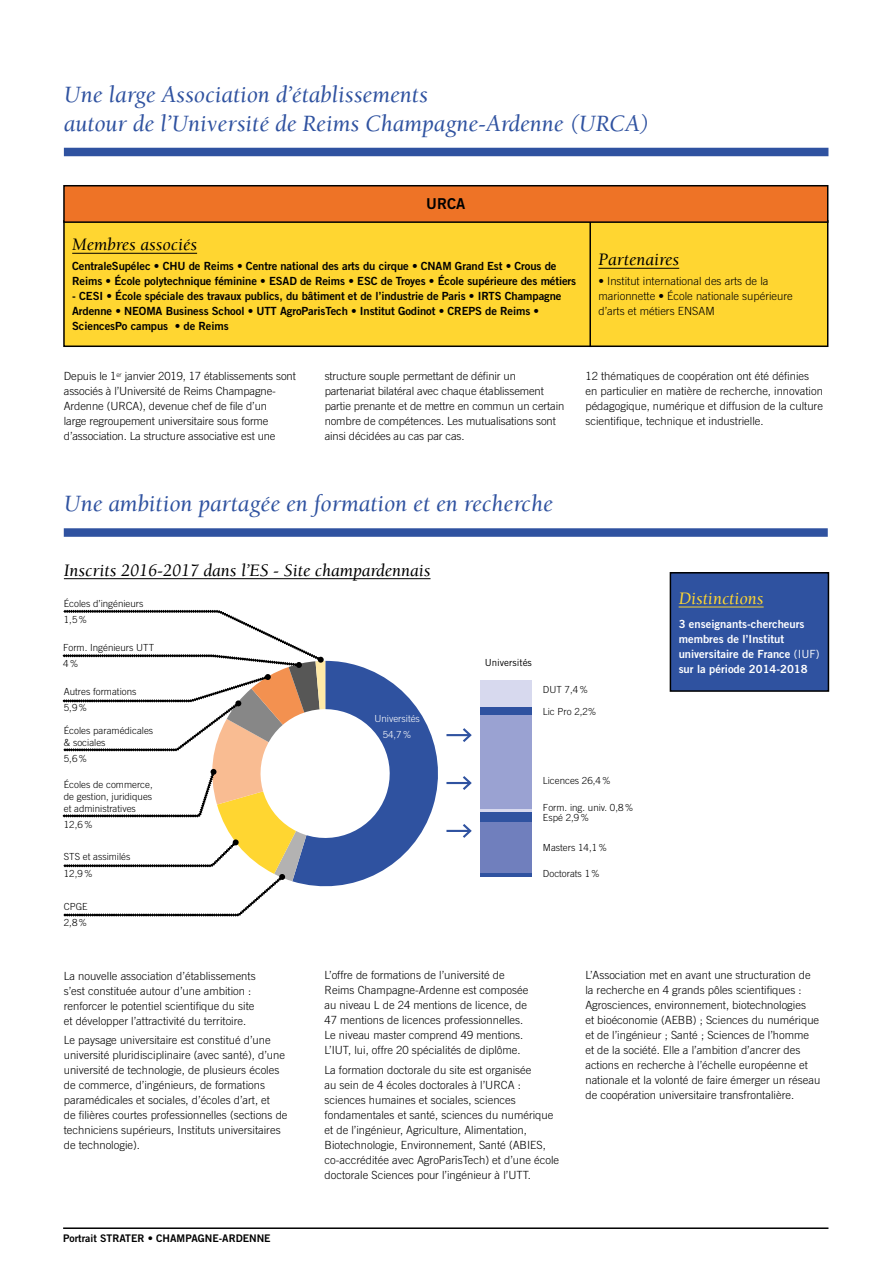
<style>
.page{position:relative;width:893px;height:1263px;background:#fff}
.page>*{position:absolute;margin:0;border:0;box-sizing:border-box;transform-origin:0 0}
.t1{font:italic 24px/28.8px "Berkeley Std";color:#2f52a0}
.t2{font:italic 18px "Berkeley Std";color:#000}
.t3{font:italic 18px "Berkeley Std";color:#ffd631}
.t4{font:15px "Trade Gothic LT Std Bd 2";color:#000}
.t5{font:300 11.25px/15px "Trade Gothic LT Std";color:#000}
.t6{font:11.25px/15px "Trade Gothic LT Std Bd 2";letter-spacing:-.01em;color:#000}
.t7{font:11.25px/15px "Trade Gothic LT Std Bd 2";color:#fff}
.t8{font:10.5px "Trade Gothic LT Std Bd 2";color:#000}
.t9{font:300 9.75px/16.2px "Trade Gothic LT Std";color:#000}
.t10{font:300 9.75px/16.2px "Trade Gothic LT Std";color:#fff;text-align:center}
.t11{font:9.75px "Trade Gothic LT Std";color:#000}
.s1{font-family:"Trade Gothic LT Std"}
</style>
<div class="page">
<hr style="left:446px;top:782px;width:24px;height:2px;background:#2f52a0">
<svg style="left:460px;top:776px;width:12px;height:14px"></svg>
<hr style="left:446px;top:734px;width:24px;height:2px;background:#2f52a0">
<svg style="left:460px;top:728px;width:12px;height:14px"></svg>
<hr style="left:446px;top:830px;width:24px;height:2px;background:#2f52a0">
<svg style="left:460px;top:824px;width:12px;height:14px"></svg>
<div style="left:670px;top:573px;width:158px;height:118px;background:#2f52a0"></div>
<hr style="left:679px;top:607px;width:85px;height:1px;background:#ffd631">
<div style="left:670px;top:572px;width:159px;height:120px;border:2px solid #000"></div>
<div style="left:64px;top:148px;width:764px;height:8px;background:#2f52a0"></div>
<div style="left:64px;top:528px;width:764px;height:9px;background:#2f52a0"></div>
<hr style="left:63px;top:1227px;width:765px;height:2px;background:#000">
<svg style="left:63px;top:610px;width:388px;height:306px"></svg>
<hr style="left:64px;top:578px;width:367px;height:1px;background:#000">
<div style="left:64px;top:221px;width:527px;height:125px;background:#ffd631"></div>
<hr style="left:72px;top:253px;width:125px;height:1px;background:#000">
<div style="left:63px;top:220px;width:529px;height:127px;border:2px solid #000"></div>
<div style="left:590px;top:221px;width:238px;height:125px;background:#ffd631"></div>
<hr style="left:598px;top:268px;width:81px;height:1px;background:#000">
<div style="left:589px;top:220px;width:239px;height:127px;border:2px solid #000"></div>
<div style="left:64px;top:186px;width:764px;height:36px;background:#ee7326"></div>
<div style="left:63px;top:185px;width:765px;height:38px;border:2px solid #000"></div>
<div style="left:480px;top:681px;width:51px;height:26px;background:#d7d9ee"></div>
<div style="left:480px;top:707px;width:51px;height:8px;background:#2f52a0"></div>
<div style="left:480px;top:715px;width:51px;height:94px;background:#9aa2d2"></div>
<hr style="left:480px;top:809px;width:51px;height:3px;background:#d7d9ee">
<div style="left:480px;top:812px;width:51px;height:10px;background:#2f52a0"></div>
<div style="left:480px;top:822px;width:51px;height:51px;background:#707fbd"></div>
<hr style="left:480px;top:873px;width:51px;height:3px;background:#2f52a0">
<h1 class="t1" style="left:64px;top:80px;width:587px">Une large Association d’établissements<br>autour de l’Université de Reims Champagne-Ardenne (URCA)</h1>
<h3 class="t4" style="left:426px;top:195px;width:41px">URCA</h3>
<h2 class="t2" style="left:72px;top:235px;width:126px">Membres associés</h2>
<p class="t6" style="left:72px;top:258px;width:505px">CentraleSupélec • CHU de Reims • Centre national des arts du cirque • CNAM Grand Est • Crous de<br>Reims • École polytechnique féminine • ESAD de Reims • ESC de Troyes • École supérieure des métiers</p>
<p class="t6" style="left:72px;top:288px;width:491px">- CESI • École spéciale des travaux publics, du bâtiment et de l’industrie de Paris • IRTS Champagne<br>Ardenne • NEOMA Business School • UTT AgroParisTech • Institut Godinot • CREPS de Reims •<br>SciencesPo campus • de Reims</p>
<h2 class="t2" style="left:598px;top:250px;width:82px">Partenaires</h2>
<p class="t5" style="left:598px;top:273px;width:196px">• Institut international des arts de la marionnette • École nationale supérieure d’arts et métiers ENSAM</p>
<p class="t5" style="left:64px;top:369px;width:233px">Depuis le 1<sup>er</sup> janvier 2019, 17 établissements sont associés à l’Université de Reims Champagne-Ardenne (URCA), devenue chef de file d’un<br>large regroupement universitaire sous forme d’association. La structure associative est une</p>
<p class="t5" style="left:325px;top:369px;width:241px">structure souple permettant de définir un partenariat bilatéral avec chaque établissement partie prenante et de mettre en commun un certain nombre de compétences. Les mutualisations sont ainsi décidées au cas par cas.</p>
<p class="t5" style="left:585px;top:369px;width:239px">12 thématiques de coopération ont été définies en particulier en matière de recherche, innovation pédagogique, numérique et diffusion de la culture scientifique, technique et industrielle.</p>
<h1 class="t1" style="left:64px;top:490px;width:490px">Une ambition partagée en formation et en recherche</h1>
<h2 class="t2" style="left:64px;top:560px;width:368px">Inscrits 2016-2017 dans l’ES - Site champardennais</h2>
<p class="t9" style="left:64px;top:595px;width:81px">Écoles d’ingénieurs<br>1,5%</p>
<p class="t9" style="left:63px;top:639px;width:93px">Form. Ingénieurs UTT<br>4%</p>
<p class="t9" style="left:64px;top:683px;width:74px">Autres formations<br>5,9%</p>
<p class="t9" style="left:64px;top:724px;width:91px;line-height:12px">Écoles paramédicales &amp; sociales</p>
<p class="t9" style="left:64px;top:750px;width:25px">5,6%</p>
<p class="t9" style="left:64px;top:778px;width:90px;line-height:12px;text-align:justify">Écoles de commerce, de gestion, juridiques et administratives</p>
<p class="t9" style="left:64px;top:817px;width:30px">12,6%</p>
<p class="t9" style="left:64px;top:849px;width:68px">STS et assimilés<br>12,9%</p>
<p class="t9" style="left:64px;top:898px;width:25px">CPGE<br>2,8%</p>
<p class="t10" style="left:374px;top:710px;width:47px">Universités<br>54,7%</p>
<p class="t11" style="left:485px;top:656px;width:49px">Universités</p>
<p class="t9" style="left:543px;top:681px;width:47px">DUT 7,4%</p>
<p class="t9" style="left:543px;top:703px;width:55px">Lic Pro 2,2%</p>
<p class="t9" style="left:543px;top:772px;width:69px">Licences 26,4%</p>
<p class="t9" style="left:543px;top:802px;width:92px;line-height:9.8px">Form. ing. univ. 0,8%<br>Espé 2,9%</p>
<p class="t9" style="left:543px;top:839px;width:66px">Masters 14,1%</p>
<p class="t9" style="left:543px;top:865px;width:59px">Doctorats 1%</p>
<h2 class="t3" style="left:679px;top:589px;width:86px">Distinctions</h2>
<p class="t7" style="left:679px;top:616px;width:142px">3 enseignants-chercheurs membres de l’Institut universitaire de France <span class="s1">(IUF) </span>sur la période 2014-2018</p>
<p class="t5" style="left:64px;top:968px;width:193px">La nouvelle association d’établissements s’est constituée autour d’une ambition : renforcer le potentiel scientifique du site et développer l’attractivité du territoire.</p>
<p class="t5" style="left:64px;top:1032px;width:225px">Le paysage universitaire est constitué d’une université pluridisciplinaire (avec santé), d’une université de technologie, de plusieurs écoles de commerce, d’ingénieurs, de formations paramédicales et sociales, d’écoles d’art, et<br>de filières courtes professionnelles (sections de techniciens supérieurs, Instituts universitaires de technologie).</p>
<p class="t8" style="left:63px;top:1231px;width:209px">Portrait STRATER • CHAMPAGNE-ARDENNE</p>
<p class="t5" style="left:325px;top:968px;width:205px">L’offre de formations de l’université de Reims Champagne-Ardenne est composée au niveau L de 24 mentions de licence, de 47 mentions de licences professionnelles.<br>Le niveau master comprend 49 mentions.<br>L’IUT, lui, offre 20 spécialités de diplôme.</p>
<p class="t5" style="left:325px;top:1062px;width:236px">La formation doctorale du site est organisée<br>au sein de 4 écoles doctorales à l’URCA : sciences humaines et sociales, sciences fondamentales et santé, sciences du numérique et de l’ingénieur, Agriculture, Alimentation, Biotechnologie, Environnement, Santé (ABIES, co-accréditée avec AgroParisTech) et d’une école doctorale Sciences pour l’ingénieur à l’UTT.</p>
<p class="t5" style="left:585px;top:968px;width:237px">L’Association met en avant une structuration de la recherche en 4 grands pôles scientifiques :<br>Agrosciences, environnement, biotechnologies<br>et bioéconomie (AEBB) ; Sciences du numérique et de l’ingénieur ; Santé ; Sciences de l’homme et de la société. Elle a l’ambition d’ancrer des actions en recherche à l’échelle européenne et nationale et la volonté de faire émerger un réseau de coopération universitaire transfrontalière.</p>
</div>
